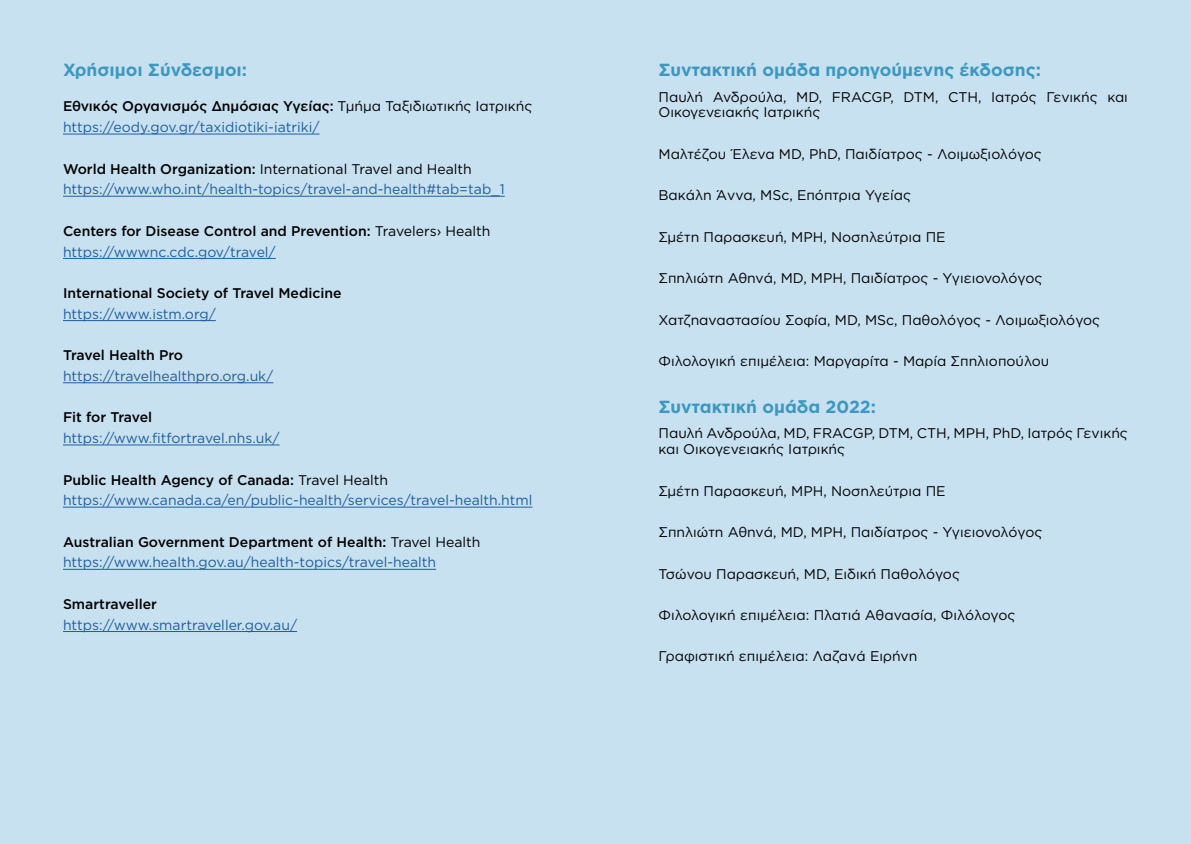
<style>
.page{position:relative;width:1191px;height:844px;background:#fff}
.page>*{position:absolute;margin:0;border:0;box-sizing:border-box;transform-origin:0 0}
.t1{font:700 17.5px "Gotham Greek";color:#3d98c0}
.t2{font:14px/15.8px "Gotham Greek";color:#000}
.t3{font:14px/20.7px "Gotham Greek";color:#215e9e}
.t4{font:500 14px/20.7px "Gotham Greek";color:#000}
.s1{font-weight:500;color:#000}
.s2{color:#000}
.s3{font-weight:400}
.s4{font-weight:400;color:#215e9e}
</style>
<div class="page">
<div style="left:0;top:0;width:1191px;height:843px;background:#c7e1f1"></div>
<hr style="left:63px;top:134px;width:256px;height:1px;background:#215e9e">
<hr style="left:63px;top:196px;width:442px;height:1px;background:#215e9e">
<hr style="left:63px;top:258px;width:213px;height:1px;background:#215e9e">
<hr style="left:63px;top:320px;width:153px;height:1px;background:#215e9e">
<hr style="left:63px;top:382px;width:210px;height:1px;background:#215e9e">
<hr style="left:63px;top:444px;width:217px;height:1px;background:#215e9e">
<hr style="left:63px;top:506px;width:469px;height:1px;background:#215e9e">
<hr style="left:63px;top:569px;width:373px;height:1px;background:#215e9e">
<hr style="left:63px;top:631px;width:234px;height:1px;background:#215e9e">
<p class="t1" style="left:63px;top:59px;width:186px">Χρήσιμοι Σύνδεσμοι:</p>
<p class="t3" style="left:63px;top:96px;width:471px"><span class="s1">Εθνικός Οργανισμός Δημόσιας Υγείας:</span> <span class="s2">Τμήμα Ταξιδιωτικής Ιατρικής </span>https://eody.gov.gr/taxidiotiki-iatriki/</p>
<p class="t3" style="left:63px;top:158px;width:443px"><span class="s1">World Health Organization:</span> <span class="s2">International Travel and Health </span>https://www.who.int/health-topics/travel-and-health#tab=tab_1</p>
<p class="t4" style="left:63px;top:220px;width:429px">Centers for Disease Control and Prevention: <span class="s3">Travelers› Health </span><span class="s4">https://wwwnc.cdc.gov/travel/</span></p>
<p class="t4" style="left:63px;top:282px;width:280px">International Society of Travel Medicine</p>
<p class="t3" style="left:63px;top:303px;width:154px">https://www.istm.org/</p>
<p class="t4" style="left:63px;top:344px;width:122px">Travel Health Pro</p>
<p class="t3" style="left:63px;top:365px;width:212px">https://travelhealthpro.org.uk/</p>
<p class="t4" style="left:63px;top:406px;width:91px">Fit for Travel</p>
<p class="t3" style="left:63px;top:427px;width:218px">https://www.fitfortravel.nhs.uk/</p>
<p class="t3" style="left:63px;top:469px;width:471px"><span class="s1">Public Health Agency of Canada:</span> <span class="s2">Travel Health </span>https://www.canada.ca/en/public-health/services/travel-health.html</p>
<p class="t3" style="left:63px;top:531px;width:419px"><span class="s1">Australian Government Department of Health:</span> <span class="s2">Travel Health </span>https://www.health.gov.au/health-topics/travel-health</p>
<p class="t4" style="left:63px;top:593px;width:95px">Smartraveller</p>
<p class="t3" style="left:63px;top:614px;width:236px">https://www.smartraveller.gov.au/</p>
<p class="t1" style="left:658px;top:59px;width:384px">Συντακτική ομάδα προηγούμενης έκδοσης:</p>
<p class="t2" style="left:658px;top:88px;width:471px">Παυλή Ανδρούλα, MD, FRACGP, DTM, CTH, Ιατρός Γενικής και<br>Οικογενειακής Ιατρικής</p>
<p class="t2" style="left:658px;top:146px;width:385px">Μαλτέζου Έλενα MD, PhD, Παιδίατρος - Λοιμωξιολόγος</p>
<p class="t2" style="left:658px;top:187px;width:254px">Βακάλη Άννα, MSc, Επόπτρια Υγείας</p>
<p class="t2" style="left:658px;top:228px;width:288px">Σμέτη Παρασκευή, MPH, Νοσηλεύτρια ΠΕ</p>
<p class="t2" style="left:658px;top:270px;width:385px">Σπηλιώτη Αθηνά, MD, MPH, Παιδίατρος - Υγιειονολόγος</p>
<p class="t2" style="left:658px;top:311px;width:443px">Χατζηαναστασίου Σοφία, MD, MSc, Παθολόγος - Λοιμωξιολόγος</p>
<p class="t2" style="left:658px;top:353px;width:392px">Φιλολογική επιμέλεια: Μαργαρίτα - Μαρία Σπηλιοπούλου</p>
<p class="t1" style="left:658px;top:396px;width:219px">Συντακτική ομάδα 2022:</p>
<p class="t2" style="left:658px;top:425px;width:471px">Παυλή Ανδρούλα, MD, FRACGP, DTM, CTH, MPH, PhD, Ιατρός Γενικής και Οικογενειακής Ιατρικής</p>
<p class="t2" style="left:658px;top:482px;width:288px">Σμέτη Παρασκευή, MPH, Νοσηλεύτρια ΠΕ</p>
<p class="t2" style="left:658px;top:524px;width:385px">Σπηλιώτη Αθηνά, MD, MPH, Παιδίατρος - Υγιειονολόγος</p>
<p class="t2" style="left:658px;top:565px;width:303px">Τσώνου Παρασκευή, MD, Ειδική Παθολόγος</p>
<p class="t2" style="left:658px;top:606px;width:358px">Φιλολογική επιμέλεια: Πλατιά Αθανασία, Φιλόλογος</p>
<p class="t2" style="left:658px;top:648px;width:260px">Γραφιστική επιμέλεια: Λαζανά Ειρήνη</p>
</div>
